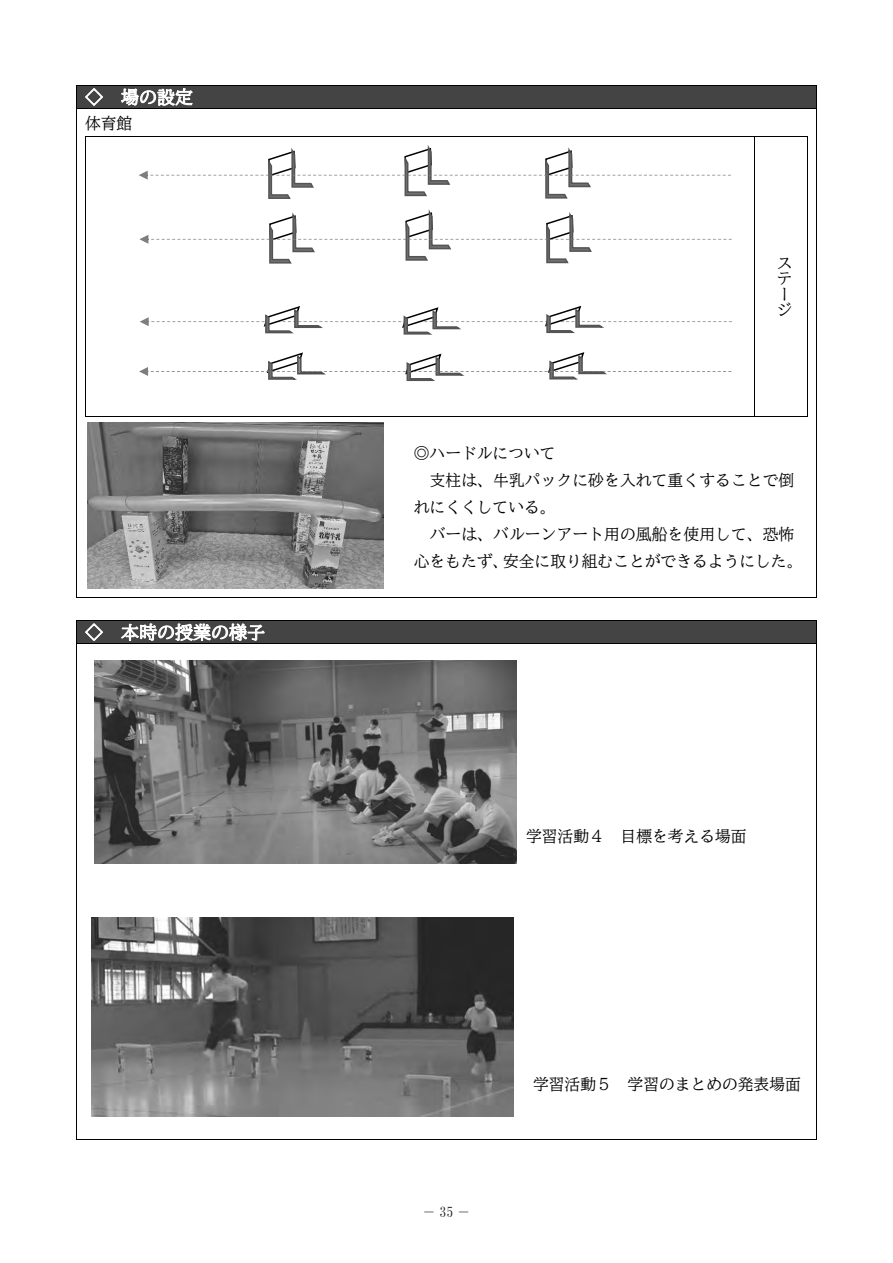
<style>
.page{position:relative;width:893px;height:1263px;background:#fff}
.page>*{position:absolute;margin:0;border:0;box-sizing:border-box;transform-origin:0 0}
.t1{font:18px "BIZ UD Mincho Medium";color:#fff}
.t2{font:15.75px/15.8px "BIZ UD Mincho Medium";color:#000;text-align:justify}
.t3{font:13.8px "DFHS Mincho W3 WIN RKSJ H";color:#231f20}
</style>
<div class="page">
<div style="left:77px;top:86px;width:739px;height:22px;background:#444"></div>
<hr style="left:77px;top:85px;width:739px;height:1px;background:#000">
<svg style="left:816px;top:85px;width:1px;height:23px"></svg>
<hr style="left:85px;top:136px;width:723px;height:1px;background:#000">
<hr style="left:85px;top:137px;width:1px;height:280px;background:#000">
<hr style="left:85px;top:416px;width:670px;height:1px;background:#000">
<hr style="left:755px;top:137px;width:1px;height:280px;background:#000">
<hr style="left:755px;top:416px;width:52px;height:1px;background:#000">
<hr style="left:807px;top:137px;width:1px;height:280px;background:#000">
<hr style="left:77px;top:108px;width:739px;height:1px;background:#000">
<hr style="left:77px;top:109px;width:1px;height:488px;background:#000">
<hr style="left:816px;top:109px;width:1px;height:488px;background:#000">
<hr style="left:77px;top:597px;width:739px;height:1px;background:#000">
<div style="left:77px;top:621px;width:739px;height:22px;background:#444"></div>
<hr style="left:77px;top:620px;width:739px;height:1px;background:#000">
<svg style="left:816px;top:621px;width:1px;height:22px"></svg>
<hr style="left:77px;top:643px;width:739px;height:1px;background:#000">
<hr style="left:77px;top:644px;width:1px;height:496px;background:#000">
<hr style="left:77px;top:1139px;width:739px;height:1px;background:#000">
<hr style="left:816px;top:644px;width:1px;height:496px;background:#000">
<img style="left:88px;top:422px;width:296px;height:167px">
<img style="left:95px;top:660px;width:421px;height:203px">
<img style="left:92px;top:917px;width:421px;height:199px">
<svg style="left:140px;top:306px;width:592px;height:29px"></svg>
<svg style="left:139px;top:352px;width:592px;height:29px"></svg>
<svg style="left:139px;top:209px;width:593px;height:55px"></svg>
<svg style="left:139px;top:145px;width:592px;height:54px"></svg>
<p class="t1" style="left:85px;top:88px;width:109px">◇ 場の設定</p>
<p class="t2" style="left:85px;top:115px;width:49px">体育館</p>
<p class="t1" style="left:85px;top:623px;width:181px">◇ 本時の授業の様子</p>
<p class="t2" style="left:777px;top:255px;width:17px">ステージ</p>
<p class="t2" style="left:414px;top:445px;width:143px">◎ハードルについて</p>
<p class="t2" style="left:430px;top:472px;width:366px">支柱は、牛乳パックに砂を入れて重くすることで倒</p>
<p class="t2" style="left:414px;top:499px;width:143px">れにくくしている。</p>
<p class="t2" style="left:430px;top:526px;width:366px">バーは、バルーンアート用の風船を使用して、恐怖</p>
<p class="t2" style="left:414px;top:553px;width:390px">心をもたず、安全に取り組むことができるようにした。</p>
<p class="t2" style="left:526px;top:828px;width:222px">学習活動４ 目標を考える場面</p>
<p class="t3" style="left:422px;top:1205px;width:50px">－35－</p>
<p class="t2" style="left:533px;top:1076px;width:269px">学習活動５ 学習のまとめの発表場面</p>
</div>
